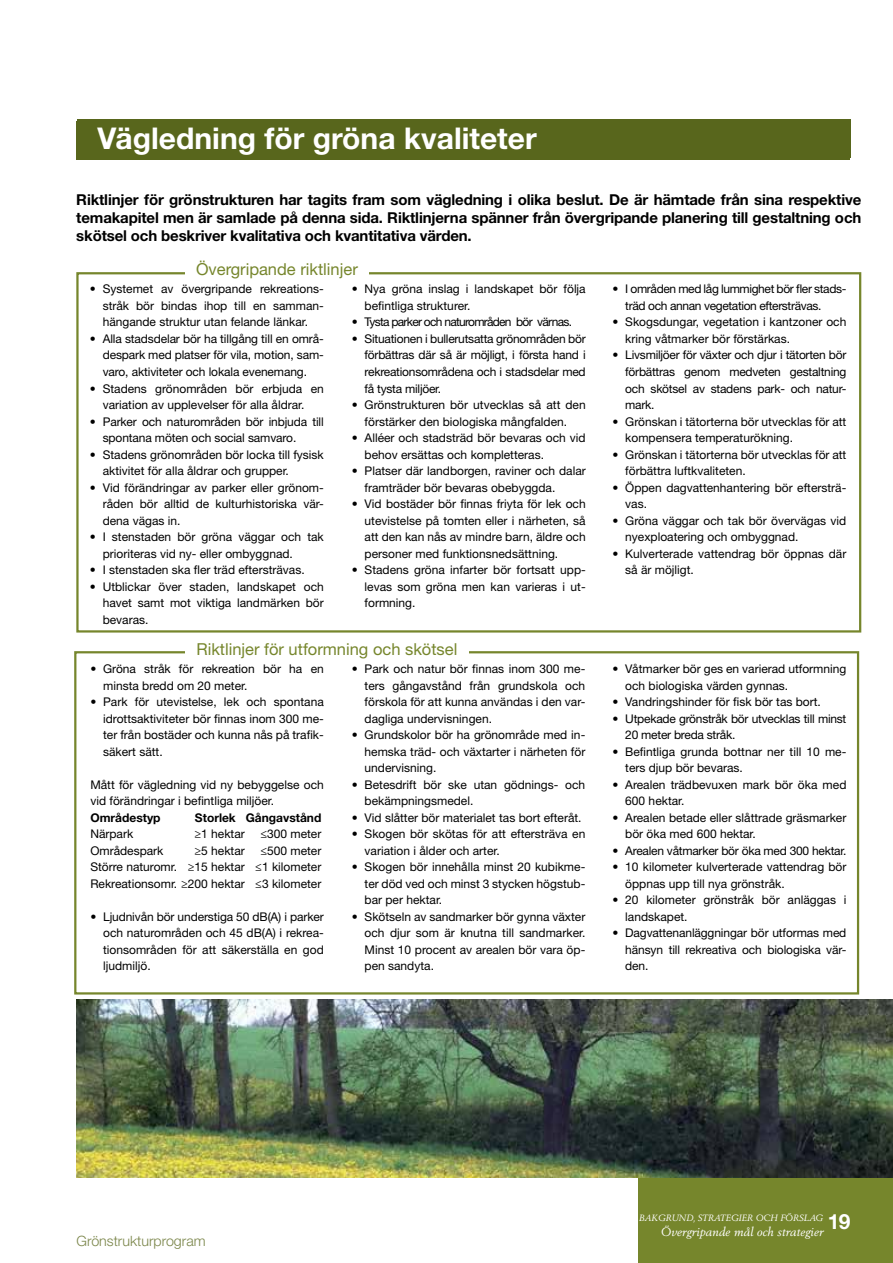
<style>
.page{position:relative;width:893px;height:1263px;background:#fff}
.page>*{position:absolute;margin:0;border:0;box-sizing:border-box;transform-origin:0 0}
.Rubrik_i_remsa{font:700 30px "Helvetica Neue LT Std";color:#fff}
.t1{font:700 21px "Helvetica Neue LT Std";color:#fff}
.Riktlinjeruta_rubrik{font:16.5px "Helvetica Neue LT Std";color:#76862c}
.Ingress{font:700 15px/18px "Helvetica Neue LT Std";letter-spacing:-.01em;color:#000;text-align:justify}
.t2{font:300 14.25px "Helvetica Neue LT Std";color:#7a8549}
.Faktatext{font:12px/16.5px "Helvetica Neue LT Std";color:#000}
.Faktatext-2{font:12px/16.5px "Helvetica Neue LT Std";letter-spacing:-.02em;color:#000}
.Faktatext-3{font:12px/16.5px "Helvetica Neue LT Std";letter-spacing:-.03em;color:#000}
.Faktatext-4{font:12px "Helvetica Neue LT Std";letter-spacing:-.06em;color:#000}
.t3{font:italic 12px "Berling LT Std";letter-spacing:.01em;color:#fff}
.Faktatext-5{font:700 12px "Helvetica Neue LT Std";color:#000}
.Innehållsförteckning{font:italic 9px "Berling LT Std";color:#fff}
</style>
<div class="page">
<div style="left:638px;top:1178px;width:255px;height:85px;background:#76862c"></div>
<div style="left:77px;top:119px;width:773px;height:38px;background:#58661c"></div>
<div style="left:76px;top:272px;width:785px;height:360px;border:2px solid #76862c"></div>
<div style="left:185px;top:264px;width:184px;height:22px;background:#fff"></div>
<div style="left:74px;top:651px;width:785px;height:343px;border:2px solid #76862c"></div>
<div style="left:185px;top:643px;width:284px;height:21px;background:#fff"></div>
<img style="left:77px;top:999px;width:816px;height:179px">
<div style="left:76px;top:121px;width:774px;height:38px;background:#58661c"></div>
<p class="Rubrik_i_remsa" style="left:98px;top:119px;width:441px">Vägledning för gröna kvaliteter</p>
<p class="Ingress" style="left:76px;top:191px;width:786px">Riktlinjer för grönstrukturen har tagits fram som vägledning i olika beslut. De är hämtade från sina respektive temakapitel men är samlade på denna sida. Riktlinjerna spänner från övergripande planering till gestaltning och skötsel och beskriver kvalitativa och kvantitativa värden.</p>
<p class="Riktlinjeruta_rubrik" style="left:196px;top:260px;width:163px">Övergripande riktlinjer</p>
<p class="Faktatext" style="left:103px;top:281px;width:223px;text-align:justify;text-indent:-13px">• Systemet av övergripande rekreations&shy;stråk bör bindas ihop till en samman&shy;hängande struktur utan felande länkar.</p>
<p class="Faktatext" style="left:103px;top:330px;width:223px;text-align:justify;text-indent:-13px">• Alla stadsdelar bör ha tillgång till en områ&shy;despark med platser för vila, motion, sam&shy;varo, aktiviteter och lokala evenemang.</p>
<p class="Faktatext" style="left:90px;top:380px;width:235px;text-align:center">• Stadens grönområden bör erbjuda en variation av upplevelser för alla åldrar.</p>
<p class="Faktatext" style="left:103px;top:413px;width:223px;text-indent:-13px">• Parker och naturområden bör inbjuda till spontana möten och social samvaro.</p>
<p class="Faktatext" style="left:103px;top:446px;width:223px;text-indent:-13px">• Stadens grönområden bör locka till fysisk aktivitet för alla åldrar och grupper.</p>
<p class="Faktatext" style="left:103px;top:479px;width:223px;text-align:justify;text-indent:-13px">• Vid förändringar av parker eller grönom&shy;råden bör alltid de kulturhistoriska vär&shy;dena vägas in.</p>
<p class="Faktatext" style="left:103px;top:528px;width:223px;text-indent:-13px">• I stenstaden bör gröna väggar och tak prioriteras vid ny- eller ombyggnad.</p>
<p class="Faktatext" style="left:90px;top:561px;width:216px">• I stenstaden ska fler träd eftersträvas.</p>
<p class="Faktatext" style="left:103px;top:578px;width:223px;text-align:justify;text-indent:-13px">• Utblickar över staden, landskapet och havet samt mot viktiga landmärken bör bevaras.</p>
<p class="Faktatext" style="left:365px;top:281px;width:223px;text-indent:-13px">• Nya gröna inslag i landskapet bör följa befintliga strukturer.</p>
<p class="Faktatext-4" style="left:352px;top:315px;width:222px">• Tysta parker och naturområden bör värnas.</p>
<p class="Faktatext" style="left:365px;top:330px;width:223px;text-align:justify;text-indent:-13px">• Situationen i bullerutsatta grönområden bör förbättras där så är möjligt, i första hand i rekreationsområdena och i stadsdelar med få tysta miljöer.</p>
<p class="Faktatext" style="left:352px;top:396px;width:235px;text-align:center">• Grönstrukturen bör utvecklas så att den förstärker den biologiska mångfalden.</p>
<p class="Faktatext" style="left:365px;top:429px;width:223px;text-indent:-13px">• Alléer och stadsträd bör bevaras och vid behov ersättas och kompletteras.</p>
<p class="Faktatext" style="left:365px;top:462px;width:223px;text-indent:-13px">• Platser där landborgen, raviner och dalar framträder bör bevaras obebyggda.</p>
<p class="Faktatext" style="left:365px;top:495px;width:223px;text-align:justify;text-indent:-13px">• Vid bostäder bör finnas friyta för lek och utevistelse på tomten eller i närheten, så att den kan nås av mindre barn, äldre och personer med funktionsnedsättning.</p>
<p class="Faktatext" style="left:365px;top:561px;width:223px;text-align:justify;text-indent:-13px">• Stadens gröna infarter bör fortsatt upp&shy;levas som gröna men kan varieras i ut&shy;formning.</p>
<p class="Riktlinjeruta_rubrik" style="left:196px;top:639px;width:262px">Riktlinjer för utformning och skötsel</p>
<p class="Faktatext" style="left:103px;top:660px;width:222px;text-indent:-13px">• Gröna stråk för rekreation bör ha en minsta bredd om 20 meter.</p>
<p class="Faktatext" style="left:103px;top:693px;width:222px;text-align:justify;text-indent:-13px">• Park för utevistelse, lek och spontana idrottsaktiviteter bör finnas inom 300 me&shy;ter från bostäder och kunna nås på trafik&shy;säkert sätt.</p>
<p class="Faktatext" style="left:90px;top:776px;width:235px">Mått för vägledning vid ny bebyggelse och vid förändringar i befintliga miljöer.</p>
<p class="Faktatext-5" style="left:90px;top:810px;width:72px">Områdestyp</p>
<p class="Faktatext-5" style="left:195px;top:810px;width:128px">Storlek Gångavstånd</p>
<p class="Faktatext" style="left:90px;top:825px;width:44px">Närpark</p>
<p class="Faktatext" style="left:195px;top:825px;width:52px">≥1 hektar</p>
<p class="Faktatext" style="left:260px;top:825px;width:62px">≤300 meter</p>
<p class="Faktatext" style="left:90px;top:842px;width:75px">Områdespark</p>
<p class="Faktatext" style="left:195px;top:842px;width:52px">≥5 hektar</p>
<p class="Faktatext" style="left:260px;top:842px;width:62px">≤500 meter</p>
<p class="Faktatext" style="left:90px;top:858px;width:233px">Större naturomr. ≥15 hektar ≤1 kilometer</p>
<p class="Faktatext" style="left:90px;top:875px;width:233px">Rekreationsomr. ≥200 hektar ≤3 kilometer</p>
<p class="Faktatext" style="left:103px;top:908px;width:222px;text-align:justify;text-indent:-13px">• Ljudnivån bör understiga 50 dB(A) i parker och naturområden och 45 dB(A) i rekrea&shy;tionsområden för att säkerställa en god ljudmiljö.</p>
<p class="Faktatext" style="left:365px;top:660px;width:222px;text-align:justify;text-indent:-13px">• Park och natur bör finnas inom 300 me&shy;ters gångavstånd från grundskola och förskola för att kunna användas i den var&shy;dagliga undervisningen.</p>
<p class="Faktatext" style="left:365px;top:726px;width:222px;text-align:justify;text-indent:-13px">• Grundskolor bör ha grönområde med in&shy;hemska träd- och växtarter i närheten för undervisning.</p>
<p class="Faktatext" style="left:365px;top:776px;width:222px;text-indent:-13px">• Betesdrift bör ske utan gödnings- och bekämpningsmedel.</p>
<p class="Faktatext" style="left:352px;top:809px;width:231px">• Vid slåtter bör materialet tas bort efteråt.</p>
<p class="Faktatext" style="left:365px;top:825px;width:222px;text-indent:-13px">• Skogen bör skötas för att eftersträva en variation i ålder och arter.</p>
<p class="Faktatext" style="left:365px;top:858px;width:222px;text-align:justify;text-indent:-13px">• Skogen bör innehålla minst 20 kubikme&shy;ter död ved och minst 3 stycken högstub&shy;bar per hektar.</p>
<p class="Faktatext" style="left:365px;top:908px;width:222px;text-align:justify;text-indent:-13px">• Skötseln av sandmarker bör gynna växter och djur som är knutna till sandmarker.<br>Minst 10 procent av arealen bör vara öp&shy;pen sandyta.</p>
<p class="Faktatext-3" style="left:625px;top:281px;width:221px;text-indent:-13px">• I områden med låg lummighet bör fler stads&shy;träd och annan vegetation eftersträvas.</p>
<p class="Faktatext" style="left:625px;top:314px;width:223px;text-indent:-13px">• Skogsdungar, vegetation i kantzoner och kring våtmarker bör förstärkas.</p>
<p class="Faktatext" style="left:625px;top:347px;width:223px;text-align:justify;text-indent:-13px">• Livsmiljöer för växter och djur i tätorten bör förbättras genom medveten gestaltning och skötsel av stadens park- och natur&shy;mark.</p>
<p class="Faktatext" style="left:625px;top:413px;width:223px;text-indent:-13px">• Grönskan i tätorterna bör utvecklas för att kompensera temperaturökning.</p>
<p class="Faktatext" style="left:625px;top:446px;width:223px;text-indent:-13px">• Grönskan i tätorterna bör utvecklas för att förbättra luftkvaliteten.</p>
<p class="Faktatext" style="left:625px;top:479px;width:223px;text-indent:-13px">• Öppen dagvattenhantering bör eftersträ&shy;vas.</p>
<p class="Faktatext" style="left:625px;top:512px;width:223px;text-indent:-13px">• Gröna väggar och tak bör övervägas vid nyexploatering och ombyggnad.</p>
<p class="Faktatext" style="left:625px;top:545px;width:223px;text-indent:-13px">• Kulverterade vattendrag bör öppnas där så är möjligt.</p>
<p class="Faktatext" style="left:625px;top:660px;width:223px;text-indent:-13px">• Våtmarker bör ges en varierad utformning och biologiska värden gynnas.</p>
<p class="Faktatext" style="left:612px;top:693px;width:210px">• Vandringshinder för fisk bör tas bort.</p>
<p class="Faktatext-2" style="left:625px;top:710px;width:223px;text-indent:-13px">• Utpekade grönstråk bör utvecklas till minst<br>20 meter breda stråk.</p>
<p class="Faktatext" style="left:625px;top:743px;width:223px;text-indent:-13px">• Befintliga grunda bottnar ner till 10 me&shy;ters djup bör bevaras.</p>
<p class="Faktatext" style="left:625px;top:776px;width:223px;text-indent:-13px">• Arealen trädbevuxen mark bör öka med<br>600 hektar.</p>
<p class="Faktatext" style="left:625px;top:809px;width:223px;text-indent:-13px">• Arealen betade eller slåttrade gräsmarker bör öka med 600 hektar.</p>
<p class="Faktatext-2" style="left:612px;top:842px;width:235px">• Arealen våtmarker bör öka med 300 hektar.</p>
<p class="Faktatext" style="left:625px;top:858px;width:223px;text-indent:-13px">• 10 kilometer kulverterade vattendrag bör öppnas upp till nya grönstråk.</p>
<p class="Faktatext" style="left:625px;top:891px;width:223px;text-indent:-13px">• 20 kilometer grönstråk bör anläggas i landskapet.</p>
<p class="Faktatext" style="left:625px;top:924px;width:223px;text-align:justify;text-indent:-13px">• Dagvattenanläggningar bör utformas med hänsyn till rekreativa och biologiska vär&shy;den.</p>
<p class="t2" style="left:77px;top:1232px;width:131px">Grönstrukturprogram</p>
<p class="Innehållsförteckning" style="left:639px;top:1213px;width:186px">BAKGRUND, STRATEGIER OCH FÖRSLAG</p>
<p class="t3" style="left:661px;top:1225px;width:164px">Övergripande mål och strategier</p>
<h2 class="t1" style="left:828px;top:1209px;width:24px">19</h2>
</div>
